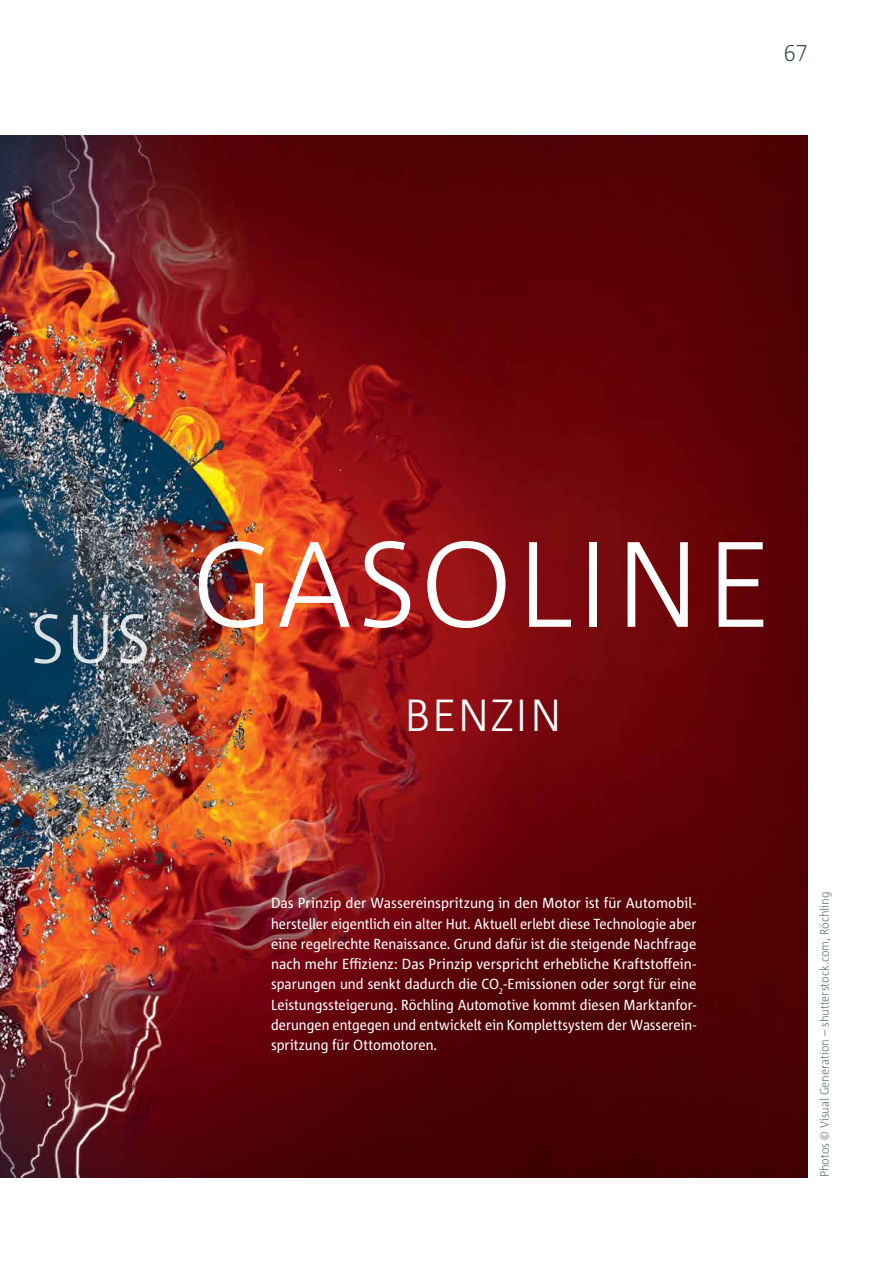
<style>
.page{position:relative;width:893px;height:1263px;background:#fff}
.page>*{position:absolute;margin:0;border:0;box-sizing:border-box;transform-origin:0 0}
.t1{font:300 121.2px "Corpid E1 s";color:#fff}
.t2{font:300 69px "Corpid E1 s";color:#fff}
.t3{font:300 45px "Corpid E1 s";letter-spacing:.01em;color:#fff}
.t4{font:300 24px "Corpid E1 s S Cd";color:#384f5a}
.t5{font:14.7px/20.2px "Corpid E1 s S Cd";letter-spacing:.005em;color:#fff;text-align:justify}
.t6{font:300 12.3px "Corpid E1 s S Cd";color:#596f7b}
</style>
<div class="page">
<img style="left:0;top:135px;width:808px;height:1042px">
<h3 class="t4" style="left:784px;top:38px;width:25px">67</h3>
<h2 class="t2" style="left:31px;top:595px;width:123px">SUS</h2>
<h1 class="t1" style="left:192px;top:508px;width:586px">GASOLINE</h1>
<h3 class="t3" style="left:404px;top:687px;width:160px">BENZIN</h3>
<p class="t5" style="left:271px;top:892px;width:427px">Das Prinzip der Wassereinspritzung in den Motor ist für Automobil&shy;hersteller eigentlich ein alter Hut. Aktuell erlebt diese Technologie aber eine regelrechte Renaissance. Grund dafür ist die steigende Nachfrage nach mehr Effizienz: Das Prinzip verspricht erhebliche Kraftstoffein&shy;sparungen und senkt dadurch die CO<sub>2</sub>-Emissionen oder sorgt für eine Leistungssteigerung. Röchling Automotive kommt diesen Marktanfor&shy;derungen entgegen und entwickelt ein Komplettsystem der Wasserein&shy;spritzung für Ottomotoren.</p>
<p class="t6" style="left:817px;top:1177px;width:287px;rotate:-90deg">Photos © Visual Generation – shutterstock.com, Röchling</p>
</div>
